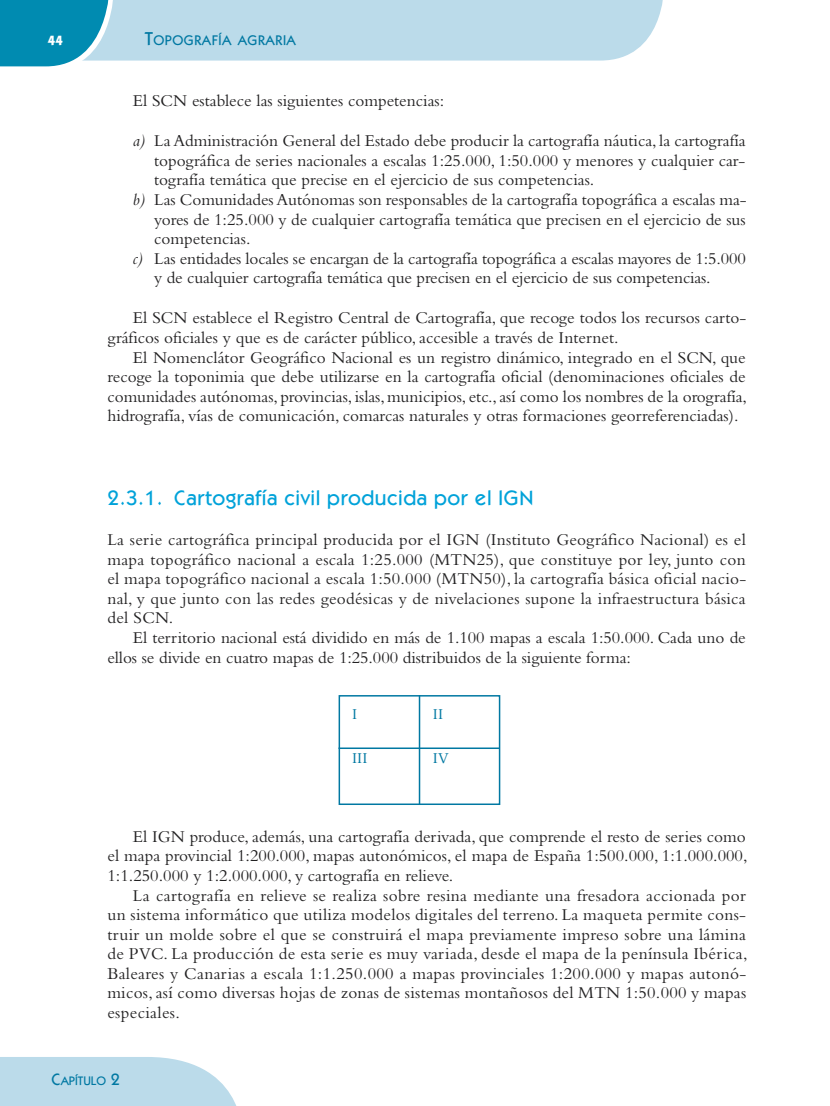
<style>
.page{position:relative;width:830px;height:1106px;background:#fff}
.page>*{position:absolute;margin:0;border:0;box-sizing:border-box;transform-origin:0 0}
.t1{font:500 21px "ITC Kabel Std";letter-spacing:.025em;color:#00a2d9}
.t2{font:17.25px/19.5px "Bembo";color:#222122;text-align:justify}
.t3{font:15.75px "Bembo";color:#0078a2}
.t4{font:500 14.1px "ITC Kabel Std";letter-spacing:.035em;color:#0078a2}
.t5{font:700 13.5px "ITC Kabel Std";color:#fff}
.t6{font:500 12.3px "ITC Kabel Std";color:#0078a2}
.s1{font-size:18.75px}
.s2{font-style:italic}
.s3{font-size:16.5px}
</style>
<div class="page">
<div style="left:114px;top:0;width:549px;height:61px;background:#bbdbea"></div>
<svg style="left:0;top:0;width:114px;height:67px;background:#289cbd"></svg>
<svg style="left:0;top:1057px;width:237px;height:49px;background:#c1deec"></svg>
<div style="left:338px;top:695px;width:162px;height:110px;border:2px solid #0078a2"></div>
<hr style="left:418px;top:695px;width:2px;height:109px;background:#0078a2">
<hr style="left:338px;top:747px;width:161px;height:2px;background:#0078a2">
<p class="t5" style="left:48px;top:35px;width:17px">44</p>
<p class="t4" style="left:145px;top:35px;width:153px"><span class="s1">T</span>OPOGRAFÍA AGRARIA</p>
<p class="t2" style="left:133px;top:93px;width:312px">El SCN establece las siguientes competencias:</p>
<p class="t2" style="left:133px;top:133px;width:614px"><span class="s2">a)</span> La Administración General del Estado debe producir la cartografía náutica, la cartografía</p>
<p class="t2" style="left:154px;top:152px;width:592px">topográfica de series nacionales a escalas 1:25.000, 1:50.000 y menores y cualquier car-</p>
<p class="t2" style="left:154px;top:172px;width:441px">tografía temática que precise en el ejercicio de sus competencias.</p>
<p class="t2" style="left:133px;top:192px;width:615px"><span class="s2">b)</span> Las Comunidades Autónomas son responsables de la cartografía topográfica a escalas ma-</p>
<p class="t2" style="left:154px;top:211px;width:592px">yores de 1:25.000 y de cualquier cartografía temática que precisen en el ejercicio de sus</p>
<p class="t2" style="left:154px;top:230px;width:98px">competencias.</p>
<p class="t2" style="left:133px;top:250px;width:614px"><span class="s2">c)</span> Las entidades locales se encargan de la cartografía topográfica a escalas mayores de 1:5.000</p>
<p class="t2" style="left:154px;top:270px;width:557px">y de cualquier cartografía temática que precisen en el ejercicio de sus competencias.</p>
<p class="t2" style="left:107px;top:310px;width:640px;text-indent:26px">El SCN establece el Registro Central de Cartografía, que recoge todos los recursos carto&shy;gráficos oficiales y que es de carácter público, accesible a través de Internet.</p>
<p class="t2" style="left:107px;top:349px;width:640px;text-indent:26px">El Nomenclátor Geográfico Nacional es un registro dinámico, integrado en el SCN, que recoge la toponimia que debe utilizarse en la cartografía oficial (denominaciones oficiales de comunidades autónomas, provincias, islas, municipios, etc., así como los nombres de la orografía, hidrografía, vías de comunicación, comarcas naturales y otras formaciones georreferenciadas).</p>
<p class="t1" style="left:107px;top:490px;width:427px">2.3.1. Cartografía civil producida por el IGN</p>
<p class="t2" style="left:107px;top:532px;width:640px">La serie cartográfica principal producida por el IGN (Instituto Geográfico Nacional) es el mapa topográfico nacional a escala 1:25.000 (MTN25), que constituye por ley, junto con el mapa topográfico nacional a escala 1:50.000 (MTN50), la cartografía básica oficial nacio&shy;nal, y que junto con las redes geodésicas y de nivelaciones supone la infraestructura básica del SCN.</p>
<p class="t2" style="left:107px;top:629px;width:639px;text-indent:26px">El territorio nacional está dividido en más de 1.100 mapas a escala 1:50.000. Cada uno de ellos se divide en cuatro mapas de 1:25.000 distribuidos de la siguiente forma:</p>
<p class="t3" style="left:352px;top:708px;width:7px">I</p>
<p class="t3" style="left:433px;top:708px;width:12px">II</p>
<p class="t3" style="left:352px;top:752px;width:17px">III</p>
<p class="t3" style="left:433px;top:752px;width:17px">IV</p>
<p class="t2" style="left:107px;top:828px;width:641px;text-indent:26px">El IGN produce, además, una cartografía derivada, que comprende el resto de series como el mapa provincial 1:200.000, mapas autonómicos, el mapa de España 1:500.000, 1:1.000.000, 1:1.250.000 y 1:2.000.000, y cartografía en relieve.</p>
<p class="t2" style="left:107px;top:887px;width:641px;text-indent:26px">La cartografía en relieve se realiza sobre resina mediante una fresadora accionada por un sistema informático que utiliza modelos digitales del terreno. La maqueta permite cons&shy;truir un molde sobre el que se construirá el mapa previamente impreso sobre una lámina de PVC. La producción de esta serie es muy variada, desde el mapa de la península Ibérica, Baleares y Canarias a escala 1:1.250.000 a mapas provinciales 1:200.000 y mapas autonó&shy;micos, así como diversas hojas de zonas de sistemas montañosos del MTN 1:50.000 y mapas especiales.</p>
<p class="t6" style="left:51px;top:1076px;width:70px"><span class="s3">C</span>APÍTULO <span class="s3">2</span></p>
</div>
